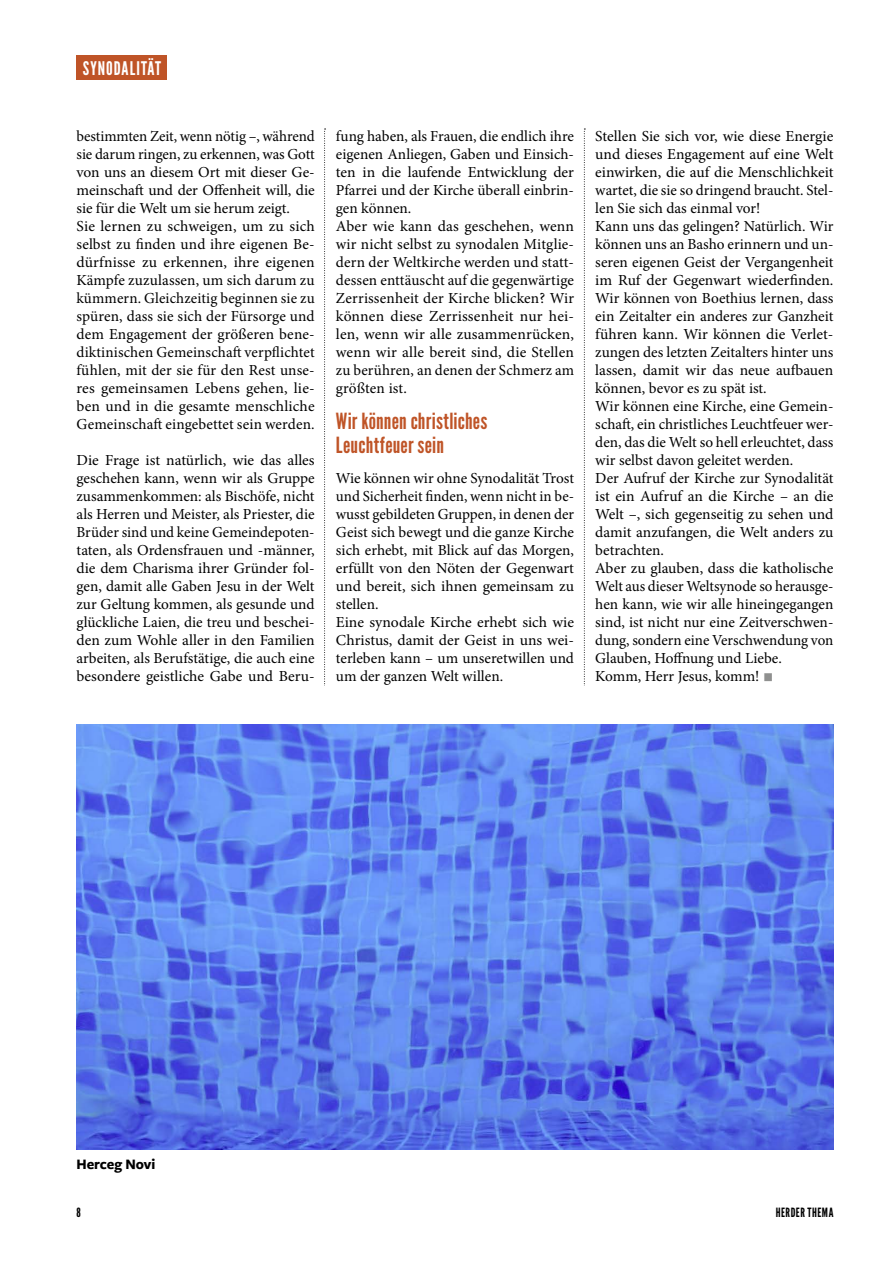
<style>
.page{position:relative;width:893px;height:1263px;background:#fff}
.page>*{position:absolute;margin:0;border:0;box-sizing:border-box;transform-origin:0 0}
.t1{font:22.2px/24px "League Gothic";letter-spacing:.005em;color:#bf5427}
.t2{font:18.75px "League Gothic";letter-spacing:.05em;color:#fff}
.t3{font:15.3px/18px "Minion Pro";color:#000}
.t4{font:700 15px "Freight Sans Pro";letter-spacing:-.005em;color:#000}
.t5{font:12.75px "League Gothic";letter-spacing:.04em;color:#000}
.s1{font-size:27px;color:#8f908f}
</style>
<div class="page">
<svg style="left:324px;top:129px;width:2px;height:557px"></svg>
<svg style="left:584px;top:129px;width:1px;height:557px"></svg>
<div style="left:77px;top:55px;width:90px;height:25px;background:#bf5427"></div>
<img style="left:77px;top:725px;width:756px;height:425px">
<p class="t2" style="left:83px;top:57px;width:80px">SYNODALITÄT</p>
<p class="t3" style="left:77px;top:127px;width:240px">bestimmten Zeit, wenn nötig –, während sie darum ringen, zu erkennen, was Gott von uns an diesem Ort mit dieser Ge&shy;meinschaft und der Offenheit will, die sie für die Welt um sie herum zeigt.<br>Sie lernen zu schweigen, um zu sich selbst zu finden und ihre eigenen Be&shy;dürfnisse zu erkennen, ihre eigenen Kämpfe zuzulassen, um sich darum zu kümmern. Gleichzeitig beginnen sie zu spüren, dass sie sich der Fürsorge und dem Engagement der größeren bene&shy;diktinischen Gemeinschaft verpflichtet fühlen, mit der sie für den Rest unse&shy;res gemeinsamen Lebens gehen, lie&shy;ben und in die gesamte menschliche Gemeinschaft eingebettet sein werden.</p>
<p class="t3" style="left:77px;top:451px;width:240px;text-align:justify">Die Frage ist natürlich, wie das alles geschehen kann, wenn wir als Gruppe zusammenkommen: als Bischöfe, nicht als Herren und Meister, als Priester, die Brüder sind und keine Gemeindepoten&shy;taten, als Ordensfrauen und -männer, die dem Charisma ihrer Gründer fol&shy;gen, damit alle Gaben Jesu in der Welt zur Geltung kommen, als gesunde und glückliche Laien, die treu und beschei&shy;den zum Wohle aller in den Familien arbeiten, als Berufstätige, die auch eine besondere geistliche Gabe und Beru-</p>
<p class="t3" style="left:336px;top:127px;width:240px">fung haben, als Frauen, die endlich ihre eigenen Anliegen, Gaben und Einsich&shy;ten in die laufende Entwicklung der Pfarrei und der Kirche überall einbrin&shy;gen können.<br>Aber wie kann das geschehen, wenn wir nicht selbst zu synodalen Mitglie&shy;dern der Weltkirche werden und statt&shy;dessen enttäuscht auf die gegenwärtige Zerrissenheit der Kirche blicken? Wir können diese Zerrissenheit nur hei&shy;len, wenn wir alle zusammenrücken, wenn wir alle bereit sind, die Stellen zu berühren, an denen der Schmerz am größten ist.</p>
<h1 class="t1" style="left:336px;top:409px;width:153px">Wir können christliches<br>Leuchtfeuer sein</h1>
<p class="t3" style="left:336px;top:469px;width:240px">Wie können wir ohne Synodalität Trost und Sicherheit finden, wenn nicht in be&shy;wusst gebildeten Gruppen, in denen der Geist sich bewegt und die ganze Kirche sich erhebt, mit Blick auf das Morgen, erfüllt von den Nöten der Gegenwart und bereit, sich ihnen gemeinsam zu stellen.<br>Eine synodale Kirche erhebt sich wie Christus, damit der Geist in uns wei&shy;terleben kann – um unseretwillen und um der ganzen Welt willen.</p>
<p class="t3" style="left:595px;top:127px;width:240px">Stellen Sie sich vor, wie diese Energie und dieses Engagement auf eine Welt einwirken, die auf die Menschlichkeit wartet, die sie so dringend braucht. Stel&shy;len Sie sich das einmal vor!<br>Kann uns das gelingen? Natürlich. Wir können uns an Basho erinnern und un&shy;seren eigenen Geist der Vergangenheit im Ruf der Gegenwart wiederfinden.<br>Wir können von Boethius lernen, dass ein Zeitalter ein anderes zur Ganzheit führen kann. Wir können die Verlet&shy;zungen des letzten Zeitalters hinter uns lassen, damit wir das neue aufbauen können, bevor es zu spät ist.<br>Wir können eine Kirche, eine Gemein&shy;schaft, ein christliches Leuchtfeuer wer&shy;den, das die Welt so hell erleuchtet, dass wir selbst davon geleitet werden.<br>Der Aufruf der Kirche zur Synodalität ist ein Aufruf an die Kirche – an die Welt –, sich gegenseitig zu sehen und damit anzufangen, die Welt anders zu betrachten.<br>Aber zu glauben, dass die katholische Welt aus dieser Weltsynode so herausge&shy;hen kann, wie wir alle hineingegangen sind, ist nicht nur eine Zeitverschwen&shy;dung, sondern eine Verschwendung von Glauben, Hoffnung und Liebe.<br>Komm, Herr Jesus, komm! <span class="s1">■</span></p>
<p class="t4" style="left:77px;top:1154px;width:80px">Herceg Novi</p>
<p class="t5" style="left:77px;top:1205px;width:6px">8</p>
<p class="t5" style="left:776px;top:1205px;width:59px">HERDER THEMA</p>
</div>
